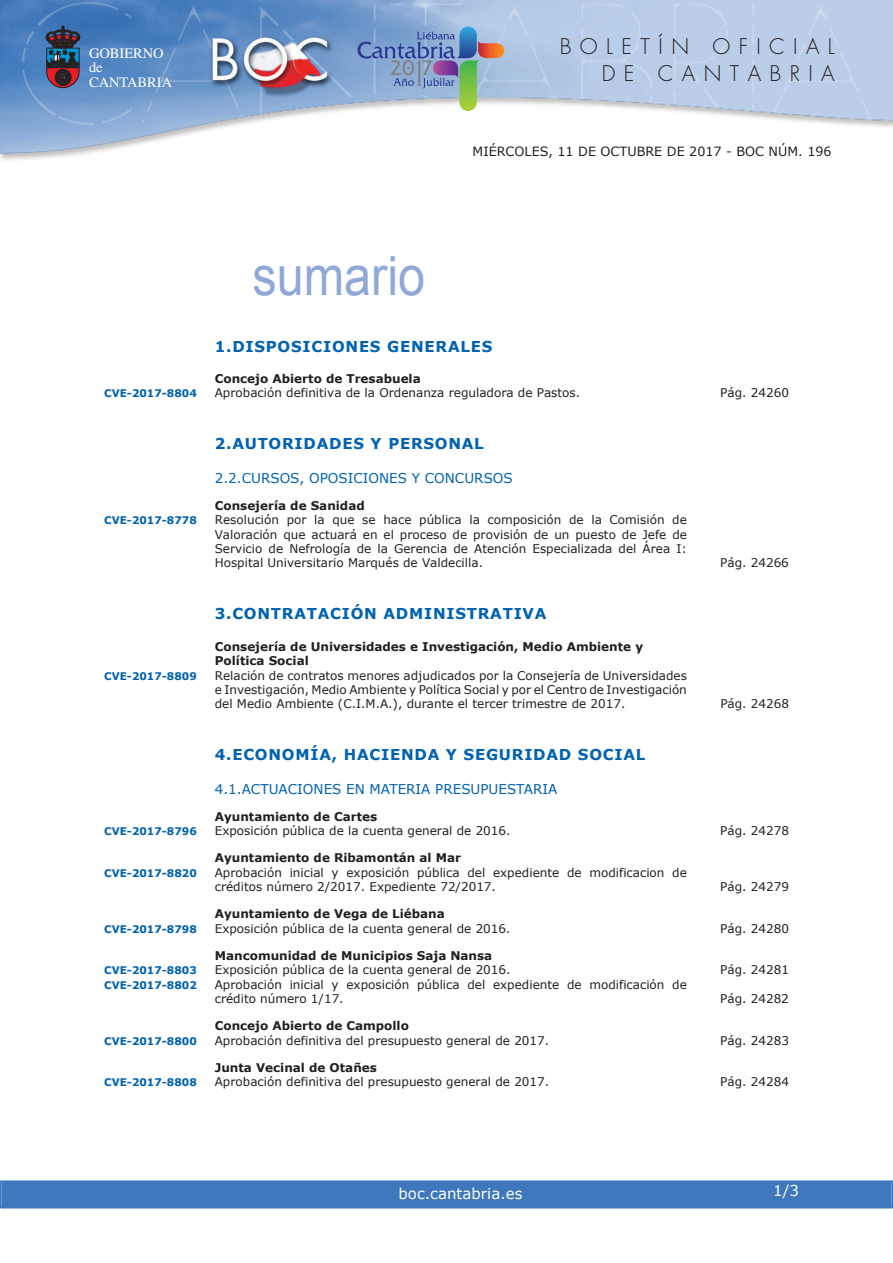
<style>
.page{position:relative;width:893px;height:1263px;background:#fff}
.page>*{position:absolute;margin:0;border:0;box-sizing:border-box;transform-origin:0 0}
.t1{font:54px "Arial";color:#8fa8d7;scale:.9 1}
.t2{font:300 21px/27px "Futura";letter-spacing:.4em;color:#231f20;text-align:right}
.t3{font:700 15px "Verdana";letter-spacing:.05em;color:#0062b0}
.t4{font:15px "Verdana";color:#fff}
.t5{font:14.4px/14.5px "Times";color:#fff}
.t6{font:13.5px "Verdana";color:#0062b0}
.t7{font:12.75px "Verdana";color:#231f20}
.t8{font:12px/14.4px "Verdana";color:#231f20;text-align:justify}
.t9{font:700 12px/14.4px "Verdana";color:#231f20}
.t10{font:700 10.5px "Verdana";color:#0062b0}
</style>
<div class="page">
<img style="left:0;top:0;width:893px;height:161px">
<svg style="left:46px;top:26px;width:34px;height:62px;background:#474054"></svg>
<svg style="left:357px;top:27px;width:148px;height:85px;background:#93a9c1"></svg>
<div style="left:2px;top:1181px;width:889px;height:27px;background:#3e77bc"></div>
<div style="left:0;top:1180px;width:893px;height:28px;border:2px solid #3e77bc"></div>
<p class="t5" style="left:89px;top:47px;width:85px">GOBIERNO de<br>CANTABRIA</p>
<h2 class="t2" style="left:560px;top:35px;width:277px">BOLETÍN OFICIAL<br>DE CANTABRIA</h2>
<h1 class="t1" style="left:252px;top:246px;width:194px">sumario</h1>
<p class="t7" style="left:473px;top:143px;width:361px">MIÉRCOLES, 11 DE OCTUBRE DE 2017 - BOC NÚM. 196</p>
<p class="t3" style="left:215px;top:337px;width:279px">1.DISPOSICIONES GENERALES</p>
<p class="t9" style="left:215px;top:371px;width:207px">Concejo Abierto de Tresabuela</p>
<p class="t10" style="left:104px;top:387px;width:94px">CVE-2017-8804</p>
<p class="t8" style="left:215px;top:385px;width:367px">Aprobación definitiva de la Ordenanza reguladora de Pastos.</p>
<p class="t8" style="left:720px;top:385px;width:70px">Pág. 24260</p>
<p class="t3" style="left:215px;top:434px;width:271px">2.AUTORIDADES Y PERSONAL</p>
<p class="t6" style="left:215px;top:469px;width:299px">2.2.CURSOS, OPOSICIONES Y CONCURSOS</p>
<p class="t9" style="left:215px;top:498px;width:151px">Consejería de Sanidad</p>
<p class="t10" style="left:104px;top:514px;width:94px">CVE-2017-8778</p>
<p class="t8" style="left:215px;top:512px;width:474px">Resolución por la que se hace pública la composición de la Comisión de Valoración que actuará en el proceso de provisión de un puesto de Jefe de Servicio de Nefrología de la Gerencia de Atención Especializada del Área I:<br>Hospital Universitario Marqués de Valdecilla.</p>
<p class="t8" style="left:720px;top:555px;width:70px">Pág. 24266</p>
<p class="t3" style="left:215px;top:604px;width:333px">3.CONTRATACIÓN ADMINISTRATIVA</p>
<p class="t9" style="left:215px;top:639px;width:430px">Consejería de Universidades e Investigación, Medio Ambiente y<br>Política Social</p>
<p class="t10" style="left:104px;top:669px;width:94px">CVE-2017-8809</p>
<p class="t8" style="left:215px;top:668px;width:474px">Relación de contratos menores adjudicados por la Consejería de Universidades e Investigación, Medio Ambiente y Política Social y por el Centro de Investigación del Medio Ambiente (C.I.M.A.), durante el tercer trimestre de 2017.</p>
<p class="t3" style="left:215px;top:745px;width:432px">4.ECONOMÍA, HACIENDA Y SEGURIDAD SOCIAL</p>
<p class="t6" style="left:215px;top:780px;width:344px">4.1.ACTUACIONES EN MATERIA PRESUPUESTARIA</p>
<p class="t9" style="left:215px;top:809px;width:164px">Ayuntamiento de Cartes</p>
<p class="t8" style="left:720px;top:696px;width:70px">Pág. 24268</p>
<p class="t10" style="left:104px;top:825px;width:94px">CVE-2017-8796</p>
<p class="t8" style="left:215px;top:823px;width:297px">Exposición pública de la cuenta general de 2016.</p>
<p class="t8" style="left:720px;top:823px;width:70px">Pág. 24278</p>
<p class="t9" style="left:215px;top:850px;width:248px">Ayuntamiento de Ribamontán al Mar</p>
<p class="t10" style="left:104px;top:866px;width:94px">CVE-2017-8820</p>
<p class="t8" style="left:215px;top:865px;width:474px">Aprobación inicial y exposición pública del expediente de modificacion de créditos número 2/2017. Expediente 72/2017.</p>
<p class="t8" style="left:720px;top:879px;width:70px">Pág. 24279</p>
<p class="t9" style="left:215px;top:906px;width:232px">Ayuntamiento de Vega de Liébana</p>
<p class="t10" style="left:104px;top:922px;width:94px">CVE-2017-8798</p>
<p class="t8" style="left:215px;top:921px;width:297px">Exposición pública de la cuenta general de 2016.</p>
<p class="t8" style="left:720px;top:921px;width:70px">Pág. 24280</p>
<p class="t9" style="left:215px;top:948px;width:279px">Mancomunidad de Municipios Saja Nansa</p>
<p class="t10" style="left:104px;top:964px;width:94px">CVE-2017-8803</p>
<p class="t8" style="left:215px;top:962px;width:297px">Exposición pública de la cuenta general de 2016.</p>
<p class="t8" style="left:720px;top:962px;width:70px">Pág. 24281</p>
<p class="t10" style="left:104px;top:978px;width:94px">CVE-2017-8802</p>
<p class="t8" style="left:215px;top:977px;width:474px">Aprobación inicial y exposición pública del expediente de modificación de crédito número 1/17.</p>
<p class="t8" style="left:720px;top:991px;width:70px">Pág. 24282</p>
<p class="t9" style="left:215px;top:1018px;width:196px">Concejo Abierto de Campollo</p>
<p class="t10" style="left:104px;top:1034px;width:94px">CVE-2017-8800</p>
<p class="t8" style="left:215px;top:1033px;width:336px">Aprobación definitiva del presupuesto general de 2017.</p>
<p class="t8" style="left:720px;top:1033px;width:70px">Pág. 24283</p>
<p class="t9" style="left:215px;top:1060px;width:164px">Junta Vecinal de Otañes</p>
<p class="t10" style="left:104px;top:1076px;width:94px">CVE-2017-8808</p>
<p class="t8" style="left:215px;top:1074px;width:336px">Aprobación definitiva del presupuesto general de 2017.</p>
<p class="t8" style="left:720px;top:1074px;width:70px">Pág. 24284</p>
<p class="t4" style="left:398px;top:1184px;width:126px">boc.cantabria.es</p>
<p class="t4" style="left:773px;top:1181px;width:27px">1/3</p>
</div>
